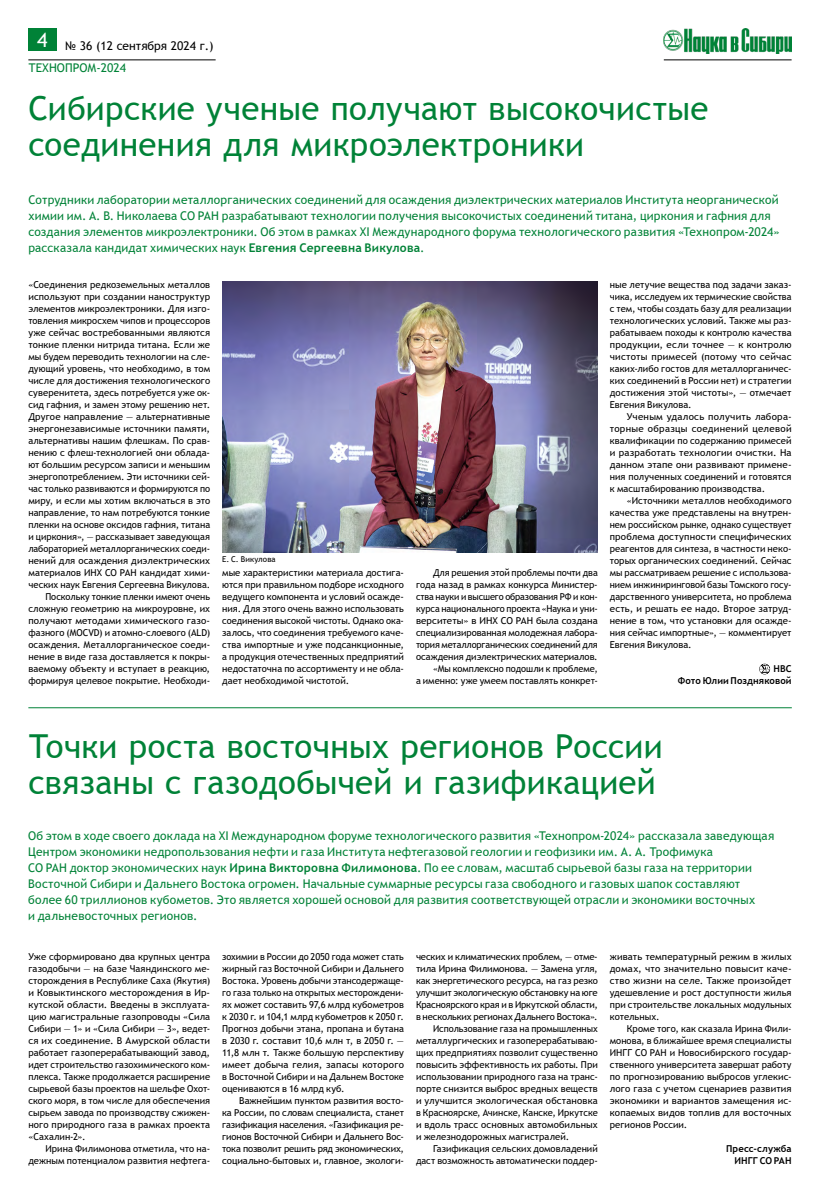
<style>
.page{position:relative;width:820px;height:1191px;background:#fff}
.page>*{position:absolute;margin:0;border:0;box-sizing:border-box;transform-origin:0 0}
.t1{font:33px/36px "Trebuchet MS";letter-spacing:.01em;color:#008237}
.t2{font:12px/16px "Trebuchet MS";letter-spacing:.015em;color:#008237}
.t3{font:12px/21.4px "Trebuchet MS";color:#000}
.t4{font:9.5px/12px "Trebuchet MS";letter-spacing:.005em;color:#000;text-align:justify}
.t5{font:700 9.5px/12px "Trebuchet MS";letter-spacing:.005em;color:#000;text-align:right}
.t6{font:9.5px "Trebuchet MS";letter-spacing:-.02em;color:#000}
.t7{font:9.5px "Trebuchet MS";letter-spacing:-.015em;color:#000}
.t8{font:8px "Trebuchet MS";letter-spacing:.02em;color:#000}
.s1{color:#008237}
.s2{font-weight:700}
</style>
<div class="page">
<div style="left:28px;top:28px;width:29px;height:23px;background:#008237"></div>
<hr style="left:28px;top:60px;width:187px;height:1px;background:#000">
<img style="left:663px;top:28px;width:128px;height:25px">
<hr style="left:663px;top:60px;width:128px;height:1px;background:#000">
<svg style="left:759px;top:663px;width:10px;height:11px"></svg>
<img style="left:222px;top:282px;width:375px;height:270px">
<hr style="left:28px;top:707px;width:763px;height:1px;background:#008237">
<p class="t3" style="left:28px;top:35px;width:187px;text-indent:9px"><sup>4</sup> № 36 (12 сентября 2024 г.)<br><span class="s1">ТЕХНОПРОМ-2024</span></p>
<h1 class="t1" style="left:28px;top:90px;width:681px">Сибирские ученые получают высокочистые соединения для микроэлектроники</h1>
<p class="t2" style="left:28px;top:192px;width:752px">Сотрудники лаборатории металлорганических соединений для осаждения диэлектрических материалов Института неорганической химии им. А. В. Николаева СО РАН разрабатывают технологии получения высокочистых соединений титана, циркония и гафния для создания элементов микроэлектроники. Об этом в рамках XI Международного форума технологического развития «Технопром-2024» рассказала кандидат химических наук <span class="s2">Евгения Сергеевна Викулова</span>.</p>
<p class="t4" style="left:28px;top:279px;width:183px;text-align:right">«Соединения редкоземельных металлов используют при создании наноструктур элементов микроэлектроники. Для изго&shy;товления микросхем чипов и процессоров уже сейчас востребованными являются тонкие пленки нитрида титана. Если же мы будем переводить технологии на сле&shy;дующий уровень, что необходимо, в том числе для достижения технологического суверенитета, здесь потребуется уже ок&shy;сид гафния, и замен этому решению нет.<br>Другое направление — альтернативные энергонезависимые источники памяти, альтернативы нашим флешкам. По срав&shy;нению с флеш-технологией они облада&shy;ют большим ресурсом записи и меньшим энергопотреблением. Эти источники сей&shy;час только развиваются и формируются по миру, и если мы хотим включаться в это направление, то нам потребуются тонкие пленки на основе оксидов гафния, титана и циркония», — рассказывает заведующая лабораторией металлорганических соеди&shy;нений для осаждения диэлектрических материалов ИНХ СО РАН кандидат хими&shy;ческих наук Евгения Сергеевна Викулова.<br>Поскольку тонкие пленки имеют очень сложную геометрию на микроуровне, их получают методами химического газо&shy;фазного (MOCVD) и атомно-слоевого (ALD) осаждения. Металлорганическое соеди&shy;нение в виде газа доставляется к покры&shy;ваемому объекту и вступает в реакцию, формируя целевое покрытие. Необходи-</p>
<p class="t8" style="left:222px;top:553px;width:55px">Е. С. Викулова</p>
<p class="t4" style="left:222px;top:567px;width:183px">мые характеристики материала достига&shy;ются при правильном подборе исходного ведущего компонента и условий осажде&shy;ния. Для этого очень важно использовать соединения высокой чистоты. Однако ока&shy;залось, что соединения требуемого каче&shy;ства импортные и уже подсанкционные, а продукция отечественных предприятий недостаточна по ассортименту и не обла&shy;дает необходимой чистотой.</p>
<p class="t4" style="left:416px;top:567px;width:183px;text-align:right">Для решения этой проблемы почти два года назад в рамках конкурса Министер&shy;ства науки и высшего образования РФ и кон&shy;курса национального проекта «Наука и уни&shy;верситеты» в ИНХ СО РАН была создана специализированная молодежная лабора&shy;тория металлорганических соединений для осаждения диэлектрических материалов. «Мы комплексно подошли к проблеме,<br>а именно: уже умеем поставлять конкрет-</p>
<p class="t4" style="left:609px;top:279px;width:183px">ные летучие вещества под задачи заказ&shy;чика, исследуем их термические свойства с тем, чтобы создать базу для реализации технологических условий. Также мы раз&shy;рабатываем походы к контролю качества продукции, если точнее — к контролю чистоты примесей (потому что сейчас каких-либо гостов для металлорганичес&shy;ких соединений в России нет) и стратегии достижения этой чистоты», — отмечает Евгения Викулова.</p>
<p class="t4" style="left:609px;top:411px;width:183px;text-indent:17px">Ученым удалось получить лабора&shy;торные образцы соединений целевой квалификации по содержанию примесей и разработать технологии очистки. На данном этапе они развивают примене&shy;ния полученных соединений и готовятся к масштабированию производства.</p>
<p class="t4" style="left:609px;top:495px;width:183px;text-indent:17px">«Источники металлов необходимого качества уже представлены на внутрен&shy;нем российском рынке, однако существует проблема доступности специфических реагентов для синтеза, в частности неко&shy;торых органических соединений. Сейчас мы рассматриваем решение с использова&shy;нием инжиниринговой базы Томского госу&shy;дарственного университета, но проблема есть, и решать ее надо. Второе затруд&shy;нение в том, что установки для осажде&shy;ния сейчас импортные», — комментирует Евгения Викулова.</p>
<p class="t5" style="left:677px;top:663px;width:115px">НВС<br>Фото Юлии Поздняковой</p>
<h1 class="t1" style="left:28px;top:727px;width:635px">Точки роста восточных регионов России связаны с газодобычей и газификацией</h1>
<p class="t2" style="left:28px;top:828px;width:747px">Об этом в ходе своего доклада на XI Международном форуме технологического развития «Технопром-2024» рассказала заведующая Центром экономики недропользования нефти и газа Института нефтегазовой геологии и геофизики им. А. А. Трофимука<br>СО РАН доктор экономических наук <span class="s2">Ирина Викторовна Филимонова</span>. По ее словам, масштаб сырьевой базы газа на территории Восточной Сибири и Дальнего Востока огромен. Начальные суммарные ресурсы газа свободного и газовых шапок составляют более 60 триллионов кубометов. Это является хорошей основой для развития соответствующей отрасли и экономики восточных<br>и дальневосточных регионов.</p>
<p class="t4" style="left:609px;top:951px;width:183px">живать температурный режим в жилых домах, что значительно повысит каче&shy;ство жизни на селе. Также произойдет удешевление и рост доступности жилья при строительстве локальных модульных котельных.</p>
<p class="t4" style="left:609px;top:1023px;width:183px;text-indent:17px">Кроме того, как сказала Ирина Фили&shy;монова, в ближайшее время специалисты ИНГГ СО РАН и Новосибирского государ&shy;ственного университета завершат работу по прогнозированию выбросов углекис&shy;лого газа с учетом сценариев развития экономики и вариантов замещения ис&shy;копаемых видов топлив для восточных регионов России.</p>
<p class="t5" style="left:726px;top:1143px;width:67px">Пресс-служба<br>ИНГГ СО РАН</p>
<p class="t7" style="left:416px;top:951px;width:183px">ческих и климатических проблем, — отме-</p>
<p class="t4" style="left:416px;top:963px;width:183px">тила Ирина Филимонова. — Замена угля,</p>
<p class="t4" style="left:416px;top:975px;width:183px">как энергетического ресурса, на газ резко</p>
<p class="t4" style="left:416px;top:987px;width:183px">улучшит экологическую обстановку на юге</p>
<p class="t6" style="left:416px;top:999px;width:183px">Красноярского края и в Иркутской области,</p>
<p class="t4" style="left:416px;top:1011px;width:183px">в нескольких регионах Дальнего Востока».</p>
<p class="t4" style="left:433px;top:1023px;width:166px">Использование газа на промышленных</p>
<p class="t4" style="left:416px;top:1035px;width:183px">металлургических и газоперерабатываю-</p>
<p class="t4" style="left:416px;top:1047px;width:183px">щих предприятиях позволит существенно</p>
<p class="t4" style="left:416px;top:1059px;width:183px">повысить эффективность их работы. При</p>
<p class="t4" style="left:416px;top:1071px;width:183px">использовании природного газа на транс-</p>
<p class="t4" style="left:416px;top:1083px;width:183px">порте снизится выброс вредных веществ</p>
<p class="t4" style="left:416px;top:1095px;width:183px">и улучшится экологическая обстановка</p>
<p class="t4" style="left:416px;top:1107px;width:183px">в Красноярске, Ачинске, Канске, Иркутске</p>
<p class="t4" style="left:416px;top:1119px;width:183px">и вдоль трасс основных автомобильных</p>
<p class="t4" style="left:416px;top:1131px;width:155px">и железнодорожных магистралей.</p>
<p class="t4" style="left:433px;top:1143px;width:166px">Газификация сельских домовладений</p>
<p class="t4" style="left:416px;top:1155px;width:183px">даст возможность автоматически поддер-</p>
<p class="t4" style="left:28px;top:951px;width:183px">Уже сформировано два крупных центра газодобычи — на базе Чаяндинского ме&shy;сторождения в Республике Саха (Якутия) и Ковыктинского месторождения в Ир&shy;кутской области. Введены в эксплуата&shy;цию магистральные газопроводы «Сила Сибири — 1» и «Сила Сибири — 3», ведет&shy;ся их соединение. В Амурской области работает газоперерабатывающий завод, идет строительство газохимического ком&shy;плекса. Также продолжается расширение сырьевой базы проектов на шельфе Охот&shy;ского моря, в том числе для обеспечения сырьем завода по производству сжижен&shy;ного природного газа в рамках проекта «Сахалин-2».</p>
<p class="t4" style="left:28px;top:1143px;width:183px;text-align:right">Ирина Филимонова отметила, что на&shy;дежным потенциалом развития нефтега-</p>
<p class="t4" style="left:222px;top:951px;width:183px">зохимии в России до 2050 года может стать жирный газ Восточной Сибири и Дальнего Востока. Уровень добычи этансодержаще&shy;го газа только на открытых месторождени&shy;ях может составить 97,6 млрд кубометров к 2030 г. и 104,1 млрд кубометров к 2050 г.<br>Прогноз добычи этана, пропана и бутана в 2030 г. составит 10,6 млн т, в 2050 г. — 11,8 млн т. Также большую перспективу имеет добыча гелия, запасы которого в Восточной Сибири и на Дальнем Востоке оцениваются в 16 млрд куб.</p>
<p class="t4" style="left:222px;top:1095px;width:183px;text-indent:17px">Важнейшим пунктом развития восто&shy;ка России, по словам специалиста, станет газификация населения. «Газификация ре&shy;гионов Восточной Сибири и Дальнего Вос&shy;тока позволит решить ряд экономических, социально-бытовых и, главное, экологи-</p>
</div>
